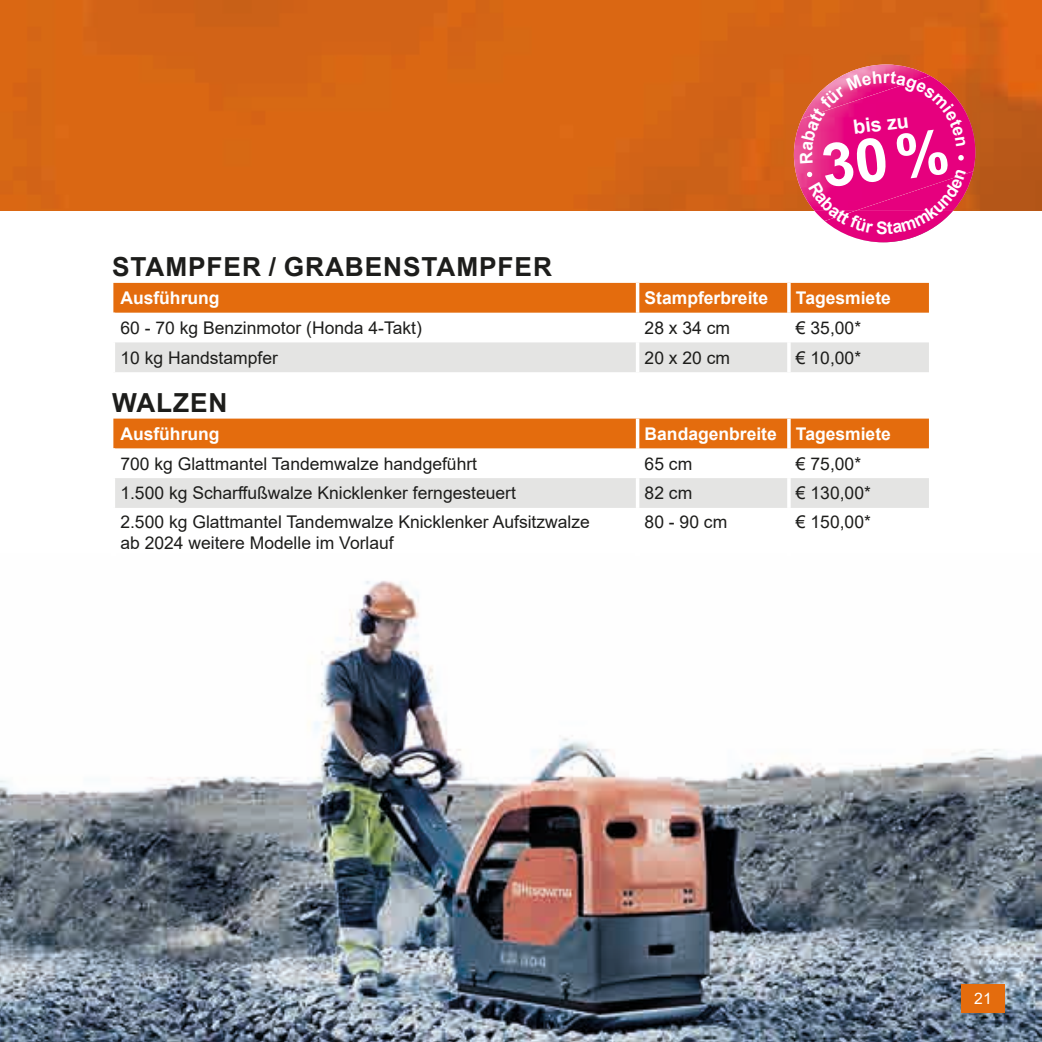
<style>
.page{position:relative;width:1042px;height:1042px;background:#fff}
.page>*{position:absolute;margin:0;border:0;box-sizing:border-box;transform-origin:0 0}
.t1{font:700 26.25px "Arial";letter-spacing:.035em;color:#1d1d1b}
.t2{font:700 19.78px "Arial";color:#fff}
.t3{font:17.5px/21px "Arial";color:#1d1d1b}
.t4{font:700 17.5px "Arial";color:#fff}
.t5{font:15.75px "Arial";color:#fff}
</style>
<div class="page">
<img style="left:0;top:0;width:1042px;height:211px">
<div style="left:113px;top:283px;width:816px;height:30px;background:#e46c0d"></div>
<div style="left:115px;top:342px;width:814px;height:30px;background:#e4e4e3"></div>
<hr style="left:636px;top:283px;width:3px;height:30px;background:#fff">
<hr style="left:787px;top:283px;width:3px;height:30px;background:#fff">
<hr style="left:636px;top:342px;width:3px;height:30px;background:#fff">
<hr style="left:787px;top:342px;width:3px;height:30px;background:#fff">
<div style="left:113px;top:418px;width:816px;height:30px;background:#e46c0d"></div>
<div style="left:115px;top:478px;width:814px;height:30px;background:#e4e4e3"></div>
<hr style="left:636px;top:418px;width:3px;height:30px;background:#fff">
<hr style="left:787px;top:418px;width:3px;height:30px;background:#fff">
<hr style="left:636px;top:478px;width:3px;height:30px;background:#fff">
<hr style="left:787px;top:478px;width:3px;height:30px;background:#fff">
<img style="left:0;top:580px;width:1042px;height:462px">
<img style="left:801px;top:64px;width:129px;height:7px">
<img style="left:845px;top:234px;width:77px;height:8px">
<img style="left:794px;top:76px;width:5px;height:135px">
<div style="left:961px;top:984px;width:44px;height:28px;background:#e46c0d"></div>
<svg style="left:799px;top:71px;width:181px;height:163px"></svg>
<p class="t2" style="left:883px;top:112px;width:57px;rotate:-7deg">bis zu</p>
<p class="t2" style="left:851px;top:113px;width:57px;rotate:-7deg">bis zu</p>
<h1 class="t1" style="left:112px;top:248px;width:441px">STAMPFER / GRABENSTAMPFER</h1>
<p class="t4" style="left:120px;top:286px;width:101px">Ausführung</p>
<p class="t4" style="left:644px;top:286px;width:125px">Stampferbreite</p>
<p class="t4" style="left:796px;top:286px;width:96px">Tagesmiete</p>
<p class="t3" style="left:120px;top:317px;width:303px">60 - 70 kg Benzinmotor (Honda 4-Takt)</p>
<p class="t3" style="left:644px;top:317px;width:87px">28 x 34 cm</p>
<p class="t3" style="left:796px;top:317px;width:67px">€ 35,00*</p>
<p class="t3" style="left:120px;top:347px;width:159px">10 kg Handstampfer</p>
<p class="t3" style="left:644px;top:347px;width:87px">20 x 20 cm</p>
<p class="t3" style="left:796px;top:347px;width:67px">€ 10,00*</p>
<h1 class="t1" style="left:112px;top:384px;width:117px">WALZEN</h1>
<p class="t4" style="left:120px;top:421px;width:101px">Ausführung</p>
<p class="t4" style="left:644px;top:421px;width:248px">Bandagenbreite Tagesmiete</p>
<p class="t3" style="left:120px;top:453px;width:358px">700 kg Glattmantel Tandemwalze handgeführt</p>
<p class="t3" style="left:644px;top:453px;width:49px">65 cm</p>
<p class="t3" style="left:796px;top:453px;width:67px">€ 75,00*</p>
<p class="t3" style="left:120px;top:483px;width:397px">1.500 kg Scharffußwalze Knicklenker ferngesteuert</p>
<p class="t3" style="left:644px;top:483px;width:49px">82 cm</p>
<p class="t3" style="left:796px;top:483px;width:76px">€ 130,00*</p>
<p class="t3" style="left:120px;top:511px;width:471px">2.500 kg Glattmantel Tandemwalze Knicklenker Aufsitzwalze ab 2024 weitere Modelle im Vorlauf</p>
<p class="t3" style="left:644px;top:511px;width:84px">80 - 90 cm</p>
<p class="t3" style="left:796px;top:511px;width:76px">€ 150,00*</p>
<p class="t5" style="left:974px;top:988px;width:19px">21</p>
</div>
